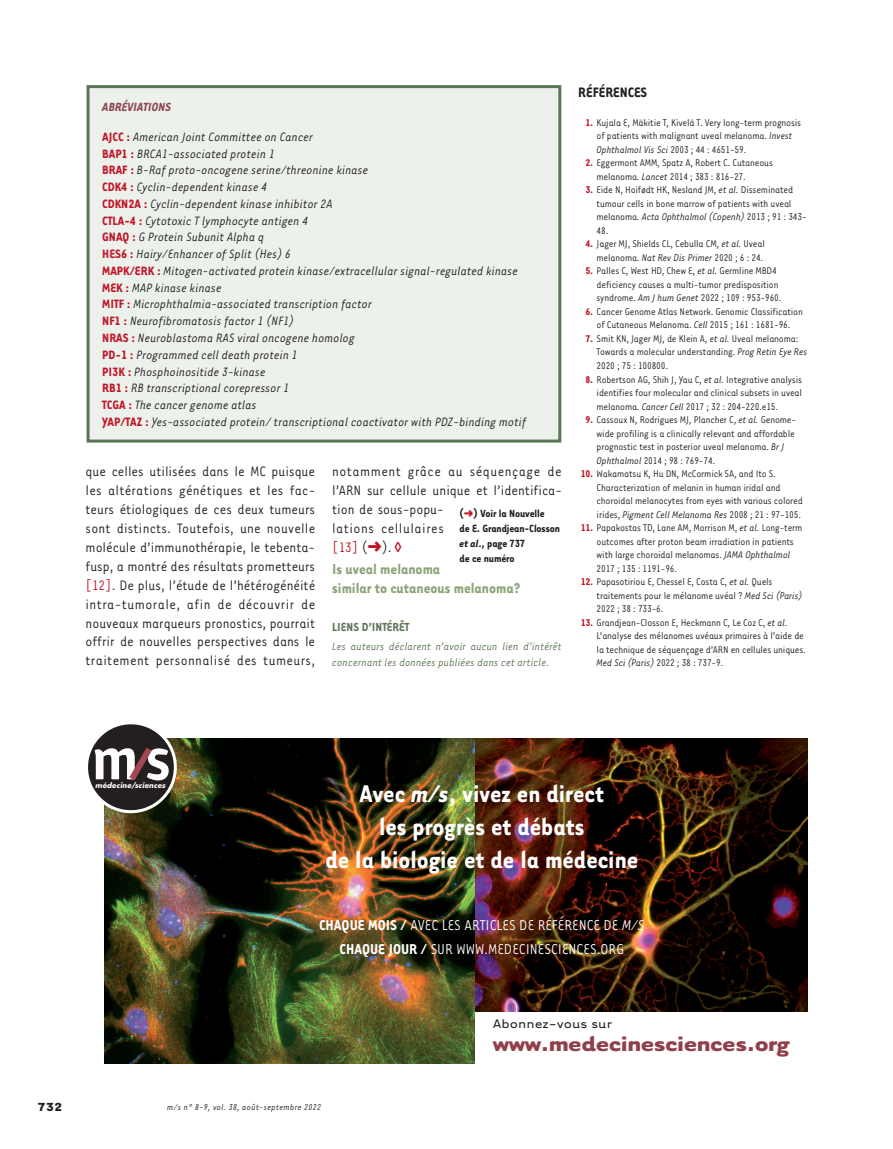
<style>
.page{position:relative;width:893px;height:1149px;background:#fff}
.page>*{position:absolute;margin:0;border:0;box-sizing:border-box;transform-origin:0 0}
.t1{font:700 27.9px/32.8px "Tarzana Narrow";color:#fff;text-align:center}
.t2{font:700 24px "Tarzana Wide";letter-spacing:-.02em;color:#913f4b}
.t3{font:700 16.5px/18.9px "Tarzana Narrow";color:#8ba479}
.t4{font:16.35px/24.3px "Tarzana Narrow";color:#fff;text-align:center}
.t5{font:15.75px/18.9px "Tarzana Narrow";letter-spacing:.025em;color:#231f20;text-align:justify}
.t6{font:700 15.75px "Tarzana Narrow";color:#231f20}
.t7{font:14.25px "Tarzana Wide";color:#231f20}
.t8{font:italic 13.95px/16.8px "Tarzana Narrow";color:#231f20}
.t9{font:italic 700 13.65px "Tarzana Narrow";color:#8d454f}
.t10{font:700 13.5px "Tarzana Narrow";color:#5f7659}
.t11{font:700 13.5px "Tarzana Wide";color:#231f20}
.t12{font:italic 12.45px/15.9px "Tarzana Narrow";color:#5f7659}
.t13{font:700 12px/15px "Tarzana Narrow";letter-spacing:-.01em;color:#231f20}
.t14{font:11.25px/13.5px "Tarzana Narrow";letter-spacing:-.015em;color:#231f20}
.t15{font:11.25px/13.5px "Tarzana Narrow";letter-spacing:-.015em;color:#212121}
.t16{font:italic 9.75px "Tarzana Narrow";letter-spacing:.025em;color:#231f20}
.t17{font:italic 700 7.2px "Futura";letter-spacing:.01em;color:#fff}
.s1{font-weight:700;font-style:normal;color:#c11527}
.s2{font-style:normal}
.s3{color:#bf182a}
.s4{color:#c11527}
.s5{font-style:italic}
.s6{font-weight:700;color:#c11527}
.s7{font-style:italic;color:#231f20}
.s8{color:#231f20}
.s9{font-weight:700}
</style>
<div class="page">
<div style="left:88px;top:87px;width:472px;height:354px;background:#ecf1eb"></div>
<div style="left:87px;top:85px;width:474px;height:357px;border:3px solid #5a7755"></div>
<img style="left:104px;top:738px;width:372px;height:325px">
<img style="left:476px;top:738px;width:331px;height:274px">
<div style="left:85px;top:721px;width:92px;height:91px;background:#231f20;border:3px solid #fff;border-radius:50%"></div>
<svg style="left:95px;top:748px;width:74px;height:32px"></svg>
<p class="t9" style="left:102px;top:99px;width:70px">ABRÉVIATIONS</p>
<p class="t8" style="left:102px;top:128px;width:426px"><span class="s1">AJCC :</span> American Joint Committee on Cancer<br><span class="s1">BAP1 :</span> BRCA1-associated protein 1<br><span class="s1">BRAF :</span> B-Raf proto-oncogene serine/threonine kinase<br><span class="s1">CDK4 :</span> Cyclin-dependent kinase 4<br><span class="s1">CDKN2A :</span> Cyclin-dependent kinase inhibitor 2A<br><span class="s1">CTLA-4 :</span> Cytotoxic T lymphocyte antigen 4<br><span class="s1">GNAQ :</span> G Protein Subunit Alpha q<br><span class="s1">HES6 :</span> Hairy/Enhancer of Split (Hes) 6<br><span class="s1">MAPK/ERK :</span> Mitogen-activated protein kinase/extracellular signal-regulated kinase <span class="s1">MEK :</span> MAP kinase kinase<br><span class="s1">MITF :</span> Microphthalmia-associated transcription factor<br><span class="s1">NF1 :</span> Neurofibromatosis factor 1 (NF1)<br><span class="s1">NRAS :</span> Neuroblastoma RAS viral oncogene homolog<br><span class="s1">PD-1 :</span> Programmed cell death protein 1<br><span class="s1">PI3K :</span> Phosphoinositide 3-kinase<br><span class="s1">RB1 :</span> RB transcriptional corepressor 1<br><span class="s1">TCGA :</span> The cancer genome atlas<br><span class="s1">YAP/TAZ :</span> Yes<span class="s2">-</span>associated protein/ transcriptional coactivator with PDZ-binding motif</p>
<p class="t5" style="left:86px;top:461px;width:231px">que celles utilisées dans le MC puisque les altérations génétiques et les fac&shy;teurs étiologiques de ces deux tumeurs sont distincts. Toutefois, une nouvelle molécule d’immunothérapie, le tebenta&shy;fusp, a montré des résultats prometteurs <span class="s3">[12]</span>. De plus, l’étude de l’hétérogénéité intra-tumorale, afin de découvrir de nouveaux marqueurs pronostics, pourrait offrir de nouvelles perspectives dans le traitement personnalisé des tumeurs,</p>
<h3 class="t5" style="left:332px;top:461px;width:231px;text-align:left">notamment grâce au séquençage de l’ARN sur cellule unique et l’identifica&shy;tion de sous-popu-<br>lations cellulaires<br><span class="s3">[13]</span> (<span class="s4">➜</span>).</h3>
<p class="t13" style="left:460px;top:505px;width:102px">(<span class="s4">➜</span>) Voir la Nouvelle<br>de E. Grandjean-Closson <span class="s5">et al</span>., page 737<br>de ce numéro</p>
<h3 class="t3" style="left:332px;top:558px;width:190px">Is uveal melanoma<br>similar to cutaneous melanoma?</h3>
<p class="t10" style="left:332px;top:618px;width:79px">LIENS D’INTÉRÊT</p>
<p class="t12" style="left:332px;top:637px;width:231px">Les auteurs déclarent n’avoir aucun lien d’intérêt concernant les données publiées dans cet article.</p>
<h3 class="t6" style="left:578px;top:83px;width:70px">RÉFÉRENCES</h3>
<p class="t14" style="left:597px;top:115px;width:206px;text-indent:-11px"><span class="s6">1.</span> Kujala E, Mäkitie T, Kivelä T. Very long-term prognosis of patients with malignant uveal melanoma. <span class="s5">Invest<br>Ophthalmol Vis Sci</span> 2003 ; 44 : 4651-59.</p>
<p class="t14" style="left:597px;top:156px;width:178px;text-indent:-11px"><span class="s6">2.</span> Eggermont AMM, Spatz A, Robert C. Cutaneous melanoma. <span class="s5">Lancet</span> 2014 ; 383 : 816-27.</p>
<p class="t14" style="left:597px;top:183px;width:212px;text-indent:-11px"><span class="s6">3.</span> Eide N, Hoifødt HK, Nesland JM, <span class="s5">et al.</span> Disseminated tumour cells in bone marrow of patients with uveal melanoma. <span class="s5">Acta Ophthalmol (Copenh)</span> 2013 ; 91 : 343- 48.</p>
<p class="t14" style="left:585px;top:237px;width:181px;text-align:right"><span class="s6">4.</span> Jager MJ, Shields CL, Cebulla CM, <span class="s5">et al.</span> Uveal melanoma. <span class="s5">Nat Rev Dis Primer</span> 2020 ; 6 : 24.</p>
<p class="t15" style="left:597px;top:264px;width:186px;text-indent:-11px"><span class="s6">5.</span> Palles C, West HD, Chew E, <span class="s5">et al.</span> Germline MBD4 deficiency causes a multi-tumor predisposition syndrome. <span class="s7">Am J hum Genet</span> <span class="s8">2022 ; 109 : 953-960.</span></p>
<p class="t14" style="left:585px;top:304px;width:219px;text-align:center"><span class="s6">6.</span> Cancer Genome Atlas Network. Genomic Classification of Cutaneous Melanoma. <span class="s5">Cell</span> 2015 ; 161 : 1681-96.</p>
<p class="t14" style="left:597px;top:331px;width:212px;text-indent:-11px"><span class="s6">7.</span> Smit KN, Jager MJ, de Klein A, <span class="s5">et al.</span> Uveal melanoma:<br>Towards a molecular understanding. <span class="s5">Prog Retin Eye Res<br></span>2020 ; 75 : 100800.</p>
<p class="t14" style="left:597px;top:372px;width:207px;text-align:justify;text-indent:-11px"><span class="s6">8.</span> Robertson AG, Shih J, Yau C, <span class="s5">et al.</span> Integrative analysis identifies four molecular and clinical subsets in uveal melanoma. <span class="s5">Cancer Cell</span> 2017 ; 32 : 204-220.e15.</p>
<p class="t14" style="left:597px;top:412px;width:201px;text-indent:-11px"><span class="s6">9.</span> Cassoux N, Rodrigues MJ, Plancher C, <span class="s5">et al.</span> Genome&shy;wide profiling is a clinically relevant and affordable prognostic test in posterior uveal melanoma. <span class="s5">Br J Ophthalmol</span> 2014 ; 98 : 769-74.</p>
<p class="t14" style="left:597px;top:466px;width:208px;text-indent:-16px"><span class="s6">10.</span> Wakamatsu K, Hu DN, McCormick SA, and Ito S.<br>Characterization of melanin in human iridal and choroidal melanocytes from eyes with various colored irides, <span class="s5">Pigment Cell Melanoma Res</span> 2008 ; 21 : 97-105.</p>
<p class="t14" style="left:597px;top:520px;width:207px;text-indent:-16px"><span class="s6">11.</span> Papakostas TD, Lane AM, Morrison M, <span class="s5">et al.</span> Long-term outcomes after proton beam irradiation in patients with large choroidal melanomas. <span class="s5">JAMA Ophthalmol </span>2017 ; 135 : 1191-96.</p>
<p class="t14" style="left:597px;top:574px;width:208px;text-indent:-16px"><span class="s6">12.</span> Papasotiriou E, Chessel E, Costa C, <span class="s5">et al.</span> Quels traitements pour le mélanome uvéal ? <span class="s5">Med Sci (Paris)<br></span>2022 ; 38 : 733-6.</p>
<p class="t14" style="left:597px;top:615px;width:211px;text-indent:-16px"><span class="s6">13.</span> Grandjean-Closson E, Heckmann C, Le Coz C, <span class="s5">et al.<br></span>L’analyse des mélanomes uvéaux primaires à l’aide de la technique de séquençage d’ARN en cellules uniques.<br><span class="s5">Med Sci (Paris)</span> 2022 ; 38 : 737-9.</p>
<p class="t17" style="left:95px;top:780px;width:72px">médecine/sciences</p>
<h1 class="t1" style="left:325px;top:775px;width:314px">Avec <span class="s5">m/s</span>, vivez en direct<br>les progrès et débats<br>de la biologie et de la médecine</h1>
<h3 class="t4" style="left:319px;top:911px;width:327px"><span class="s9">CHAQUE MOIS /</span> AVEC LES ARTICLES DE RÉFÉRENCE DE <span class="s5">M/S<br></span><span class="s9">CHAQUE JOUR /</span> SUR WWW.MEDECINESCIENCES.ORG</h3>
<p class="t7" style="left:493px;top:1013px;width:121px">Abonnez-vous sur</p>
<h2 class="t2" style="left:493px;top:1027px;width:299px">www.medecinesciences.org</h2>
<p class="t11" style="left:38px;top:1097px;width:26px">732</p>
<p class="t16" style="left:167px;top:1100px;width:155px">m/s n° 8-9, vol. 38, août-septembre 2022</p>
</div>
